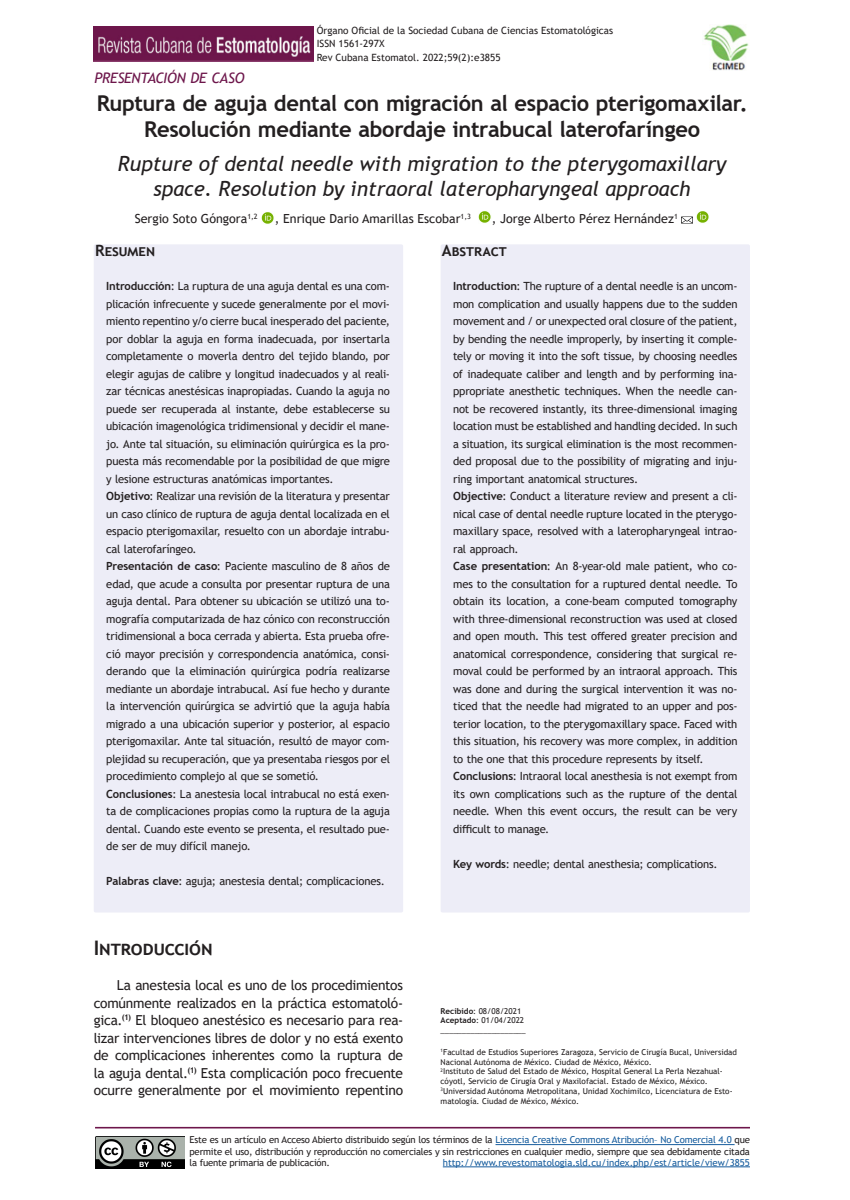
<style>
.page{position:relative;width:850px;height:1200px;background:#fff}
.page>*{position:absolute;margin:0;border:0;box-sizing:border-box;transform-origin:0 0}
._01_Título{font:700 21.88px/26.2px "Trebuchet MS";letter-spacing:-.015em;color:#231f20;text-align:center}
._02_Titulo_Lang{font:italic 20.62px/24.8px "Trebuchet MS";color:#231f20;text-align:center}
._01_Val{font:700 20px "Trebuchet MS";color:#231f20}
._04_Título_resumen{font:700 15.62px "Trebuchet MS";letter-spacing:.005em;color:#231f20}
.t1{font:italic 14.38px "Trebuchet MS";letter-spacing:-.02em;color:#6d164b}
._00_Cuerpo_de_texto{font:13.75px/17.5px "Trebuchet MS";letter-spacing:-.02em;color:#231f20;text-align:justify}
.t2{font:12.5px "Trebuchet MS";color:#231f20}
._06_Cuerpo_resumen{font:11.25px/17.5px "Trebuchet MS";letter-spacing:-.02em;color:#231f20;text-align:justify}
.t3{font:10px/13.8px "Trebuchet MS";color:#231f20}
.t4{font:9.56px/11.5px "Trebuchet MS";letter-spacing:-.02em;color:#231f20;text-align:justify}
.t5{font:9.56px "Trebuchet MS";color:#175d9e}
._06_Afiliación{font:8.12px/9.8px "Trebuchet MS";color:#231f20}
.s1{font-weight:700}
.s2{color:#175d9e}
</style>
<div class="page">
<img style="left:703px;top:24px;width:46px;height:46px">
<hr style="left:496px;top:1144px;width:239px;height:1px;background:#175d9e">
<hr style="left:443px;top:1167px;width:307px;height:1px;background:#175d9e">
<img style="left:95px;top:1136px;width:90px;height:33px">
<hr style="left:95px;top:1127px;width:655px;height:1px;background:#6d164b">
<img style="left:94px;top:26px;width:219px;height:36px">
<img style="left:261px;top:212px;width:13px;height:12px">
<img style="left:478px;top:211px;width:13px;height:12px">
<svg style="left:682px;top:216px;width:10px;height:8px"></svg>
<img style="left:696px;top:211px;width:13px;height:12px">
<div style="left:94px;top:244px;width:309px;height:669px;background:#ededf7;border-radius:2px"></div>
<div style="left:441px;top:244px;width:309px;height:668px;background:#ededf7;border-radius:2px"></div>
<p class="t1" style="left:94px;top:69px;width:152px">PRESENTACIÓN DE CASO</p>
<p class="t3" style="left:317px;top:23px;width:298px">Órgano Oficial de la Sociedad Cubana de Ciencias Estomatológicas<br>ISSN 1561-297X<br>Rev Cubana Estomatol. 2022;59(2):e3855</p>
<p class="_01_Título" style="left:97px;top:90px;width:653px">Ruptura de aguja dental con migración al espacio pterigomaxilar.<br>Resolución mediante abordaje intrabucal laterofaríngeo</p>
<p class="_02_Titulo_Lang" style="left:118px;top:151px;width:610px">Rupture of dental needle with migration to the pterygomaxillary space. Resolution by intraoral lateropharyngeal approach</p>
<p class="t2" style="left:135px;top:211px;width:124px">Sergio Soto Góngora<sup>1,2</sup></p>
<p class="t2" style="left:275px;top:211px;width:197px">, Enrique Dario Amarillas Escobar<sup>1,3</sup></p>
<p class="t2" style="left:492px;top:211px;width:187px">, Jorge Alberto Pérez Hernández<sup>1</sup></p>
<p class="_04_Título_resumen" style="left:95px;top:241px;width:62px">Resumen</p>
<p class="_06_Cuerpo_resumen" style="left:106px;top:277px;width:285px"><span class="s1">Introducción</span>: La ruptura de una aguja dental es una com&shy;plicación infrecuente y sucede generalmente por el movi&shy;miento repentino y/o cierre bucal inesperado del paciente, por doblar la aguja en forma inadecuada, por insertarla completamente o moverla dentro del tejido blando, por elegir agujas de calibre y longitud inadecuados y al reali&shy;zar técnicas anestésicas inapropiadas. Cuando la aguja no puede ser recuperada al instante, debe establecerse su ubicación imagenológica tridimensional y decidir el mane&shy;jo. Ante tal situación, su eliminación quirúrgica es la pro&shy;puesta más recomendable por la posibilidad de que migre y lesione estructuras anatómicas importantes.</p>
<p class="_06_Cuerpo_resumen" style="left:106px;top:487px;width:285px"><span class="s1">Objetivo</span>: Realizar una revisión de la literatura y presentar un caso clínico de ruptura de aguja dental localizada en el espacio pterigomaxilar, resuelto con un abordaje intrabu&shy;cal laterofaríngeo.</p>
<p class="_06_Cuerpo_resumen" style="left:106px;top:557px;width:285px"><span class="s1">Presentación de caso</span>: Paciente masculino de 8 años de edad, que acude a consulta por presentar ruptura de una aguja dental. Para obtener su ubicación se utilizó una to&shy;mografía computarizada de haz cónico con reconstrucción tridimensional a boca cerrada y abierta. Esta prueba ofre&shy;ció mayor precisión y correspondencia anatómica, consi&shy;derando que la eliminación quirúrgica podría realizarse mediante un abordaje intrabucal. Así fue hecho y durante la intervención quirúrgica se advirtió que la aguja había migrado a una ubicación superior y posterior, al espacio pterigomaxilar. Ante tal situación, resultó de mayor com&shy;plejidad su recuperación, que ya presentaba riesgos por el procedimiento complejo al que se sometió.</p>
<p class="_06_Cuerpo_resumen" style="left:106px;top:785px;width:285px"><span class="s1">Conclusiones</span>: La anestesia local intrabucal no está exen&shy;ta de complicaciones propias como la ruptura de la aguja dental. Cuando este evento se presenta, el resultado pue&shy;de ser de muy difícil manejo.</p>
<p class="_06_Cuerpo_resumen" style="left:106px;top:872px;width:280px"><span class="s1">Palabras clave</span>: aguja; anestesia dental; complicaciones.</p>
<p class="_04_Título_resumen" style="left:442px;top:241px;width:66px">Abstract</p>
<p class="_06_Cuerpo_resumen" style="left:453px;top:277px;width:286px"><span class="s1">Introduction</span>: The rupture of a dental needle is an uncom&shy;mon complication and usually happens due to the sudden movement and / or unexpected oral closure of the patient, by bending the needle improperly, by inserting it comple&shy;tely or moving it into the soft tissue, by choosing needles of inadequate caliber and length and by performing ina&shy;ppropriate anesthetic techniques. When the needle can&shy;not be recovered instantly, its three-dimensional imaging location must be established and handling decided. In such a situation, its surgical elimination is the most recommen&shy;ded proposal due to the possibility of migrating and inju&shy;ring important anatomical structures.</p>
<p class="_06_Cuerpo_resumen" style="left:453px;top:487px;width:286px"><span class="s1">Objective</span>: Conduct a literature review and present a cli&shy;nical case of dental needle rupture located in the pterygo&shy;maxillary space, resolved with a lateropharyngeal intrao&shy;ral approach.</p>
<p class="_06_Cuerpo_resumen" style="left:453px;top:557px;width:286px"><span class="s1">Case presentation</span>: An 8-year-old male patient, who co&shy;mes to the consultation for a ruptured dental needle. To obtain its location, a cone-beam computed tomography with three-dimensional reconstruction was used at closed and open mouth. This test offered greater precision and anatomical correspondence, considering that surgical re&shy;moval could be performed by an intraoral approach. This was done and during the surgical intervention it was no&shy;ticed that the needle had migrated to an upper and pos&shy;terior location, to the pterygomaxillary space. Faced with this situation, his recovery was more complex, in addition to the one that this procedure represents by itself.</p>
<p class="_06_Cuerpo_resumen" style="left:453px;top:767px;width:286px"><span class="s1">Conclusions</span>: Intraoral local anesthesia is not exempt from its own complications such as the rupture of the dental needle. When this event occurs, the result can be very difficult to manage.</p>
<p class="_06_Cuerpo_resumen" style="left:453px;top:855px;width:266px"><span class="s1">Key words</span>: needle; dental anesthesia; complications.</p>
<p class="_01_Val" style="left:94px;top:935px;width:120px">Introducción</p>
<p class="_00_Cuerpo_de_texto" style="left:94px;top:976px;width:311px;text-indent:23px">La anestesia local es uno de los procedimientos comúnmente realizados en la práctica estomatoló&shy;gica.<sup>(1)</sup> El bloqueo anestésico es necesario para rea&shy;lizar intervenciones libres de dolor y no está exento de complicaciones inherentes como la ruptura de la aguja dental.<sup>(1)</sup> Esta complicación poco frecuente ocurre generalmente por el movimiento repentino</p>
<p class="_06_Afiliación" style="left:441px;top:1006px;width:82px"><span class="s1">Recibido</span>: 08/08/2021</p>
<p class="_06_Afiliación" style="left:441px;top:1015px;width:85px"><span class="s1">Aceptado</span>: 01/04/2022</p>
<p class="_06_Afiliación" style="left:441px;top:1025px;width:87px">____________________</p>
<p class="_06_Afiliación" style="left:441px;top:1047px;width:298px"><sup>1</sup>Facultad de Estudios Superiores Zaragoza, Servicio de Cirugía Bucal, Universidad<br>Nacional Autónoma de México. Ciudad de México, México.</p>
<p class="_06_Afiliación" style="left:441px;top:1066px;width:284px"><sup>2</sup>Instituto de Salud del Estado de México, Hospital General La Perla Nezahual&shy;cóyotl, Servicio de Cirugía Oral y Maxilofacial. Estado de México, México.</p>
<p class="_06_Afiliación" style="left:441px;top:1086px;width:294px"><sup>3</sup>Universidad Autónoma Metropolitana, Unidad Xochimilco, Licenciatura de Esto&shy;matología. Ciudad de México, México.</p>
<p class="t4" style="left:190px;top:1134px;width:562px">Este es un artículo en Acceso Abierto distribuido según los términos de la <span class="s2">Licencia Creative Commons Atribución– No Comercial 4.0</span> que permite el uso, distribución y reproducción no comerciales y sin restricciones en cualquier medio, siempre que sea debidamente citada la fuente primaria de publicación.</p>
<p class="t5" style="left:443px;top:1156px;width:309px">http://www.revestomatologia.sld.cu/index.php/est/article/view/3855</p>
</div>
